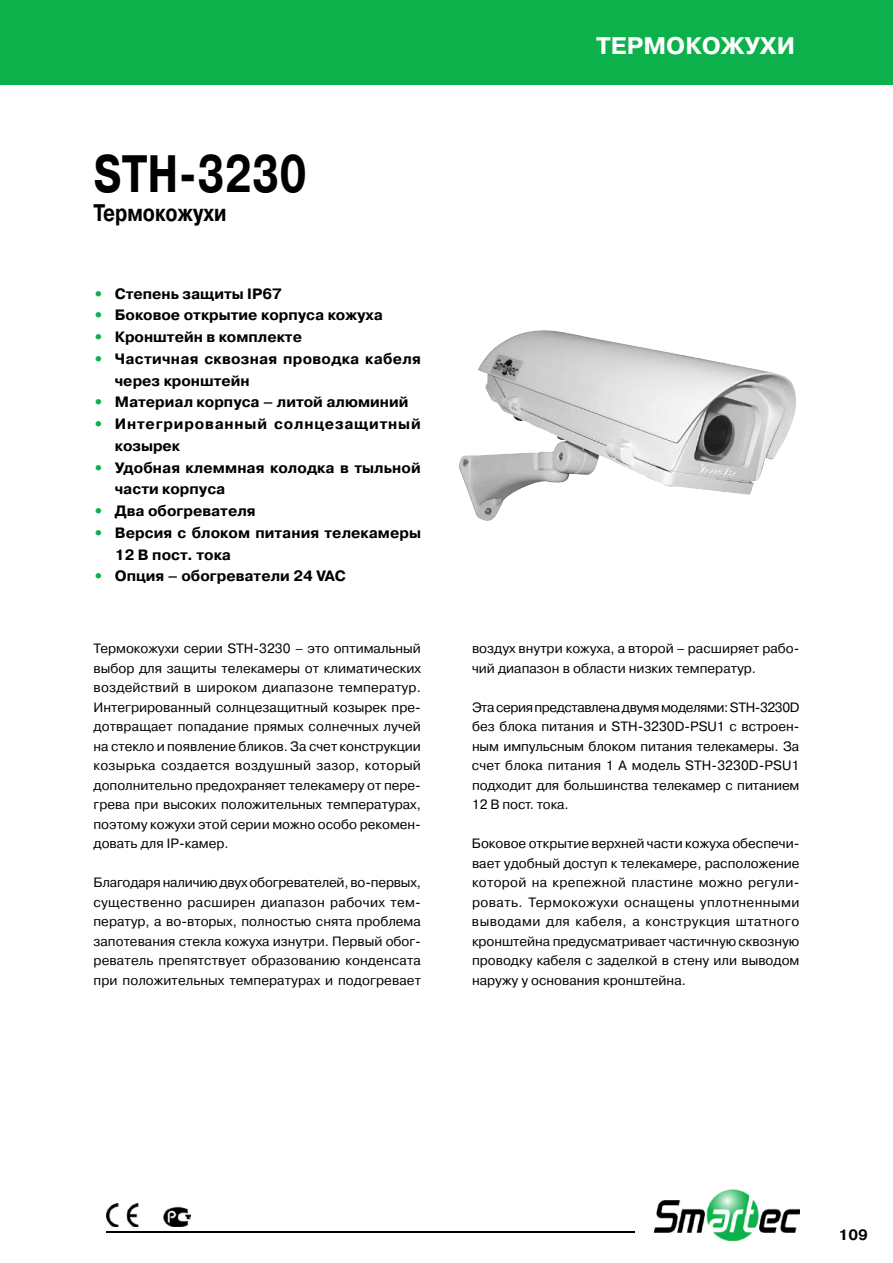
<style>
.page{position:relative;width:893px;height:1263px;background:#fff}
.page>*{position:absolute;margin:0;border:0;box-sizing:border-box;transform-origin:0 0}
.t1{font:700 52.5px "Pragmatica C";color:#000;scale:.8 1}
.t2{font:700 24px "Pragmatica C";color:#fff}
.t3{font:700 24px "Pragmatica C";color:#000;scale:.8 1}
.t4{font:700 15px/21.8px "Pragmatica C";color:#000}
.t5{font:700 15px/21.8px "Pragmatica C";color:#0db14b}
.t6{font:13.5px/19.5px "Pragmatica C";color:#000;text-align:justify}
</style>
<div class="page">
<div style="left:0;top:0;width:893px;height:85px;background:#0db14b"></div>
<img style="left:655px;top:1200px;width:144px;height:33px">
<img style="left:705px;top:1189px;width:54px;height:51px">
<img style="left:106px;top:1203px;width:84px;height:23px">
<hr style="left:107px;top:1232px;width:528px;height:1px;background:#000">
<img style="left:459px;top:330px;width:337px;height:191px">
<h1 class="t1" style="left:94px;top:145px;width:268px">STH-3230</h1>
<h2 class="t3" style="left:94px;top:199px;width:168px">Термокожухи</h2>
<p class="t5" style="left:94px;top:283px;width:12px;text-align:justify">• • • •</p>
<p class="t5" style="left:94px;top:391px;width:12px">• •</p>
<p class="t5" style="left:94px;top:457px;width:12px">•</p>
<p class="t5" style="left:94px;top:500px;width:12px">• •</p>
<p class="t5" style="left:94px;top:565px;width:12px">•</p>
<p class="t4" style="left:115px;top:283px;width:308px">Степень защиты IP67<br>Боковое открытие корпуса кожуха<br>Кронштейн в комплекте<br>Частичная сквозная проводка кабеля через кронштейн<br>Материал корпуса – литой алюминий<br>Интегрированный солнцезащитный козырек<br>Удобная клеммная колодка в тыльной части корпуса<br>Два обогревателя<br>Версия с блоком питания телекамеры<br>12 В пост. тока<br>Опция – обогреватели 24 VAC</p>
<p class="t6" style="left:94px;top:639px;width:329px">Термокожухи серии STH-3230 – это оптимальный выбор для защиты телекамеры от климатических воздействий в широком диапазоне температур.<br>Интегрированный солнцезащитный козырек пре&shy;дотвращает попадание прямых солнечных лучей на стекло и появление бликов. За счет конструкции козырька создается воздушный зазор, который дополнительно предохраняет телекамеру от пере&shy;грева при высоких положительных температурах, поэтому кожухи этой серии можно особо рекомен&shy;довать для IP-камер.</p>
<p class="t6" style="left:94px;top:873px;width:329px">Благодаряналичиюдвухобогревателей, во-первых, существенно расширен диапазон рабочих тем&shy;ператур, а во-вторых, полностью снята проблема запотевания стекла кожуха изнутри. Первый обог&shy;реватель препятствует образованию конденсата при положительных температурах и подогревает</p>
<h2 class="t2" style="left:596px;top:32px;width:201px">ТЕРМОКОЖУХИ</h2>
<p class="t6" style="left:472px;top:639px;width:329px">воздух внутри кожуха, а второй – расширяет рабо&shy;чий диапазон в области низких температур.</p>
<p class="t6" style="left:472px;top:698px;width:329px">Этасерияпредставленадвумямоделями:STH-3230D без блока питания и STH-3230D-PSU1 с встроен&shy;ным импульсным блоком питания телекамеры. За счет блока питания 1 А модель STH-3230D-PSU1 подходит для большинства телекамер с питанием 12 В пост. тока.</p>
<p class="t6" style="left:472px;top:834px;width:329px">Боковое открытие верхней части кожуха обеспечи&shy;вает удобный доступ к телекамере, расположение которой на крепежной пластине можно регули&shy;ровать. Термокожухи оснащены уплотненными выводами для кабеля, а конструкция штатного кронштейна предусматривает частичную сквозную проводку кабеля с заделкой в стену или выводом наружу у основания кронштейна.</p>
<p class="t4" style="left:838px;top:1224px;width:31px">1 09</p>
</div>
